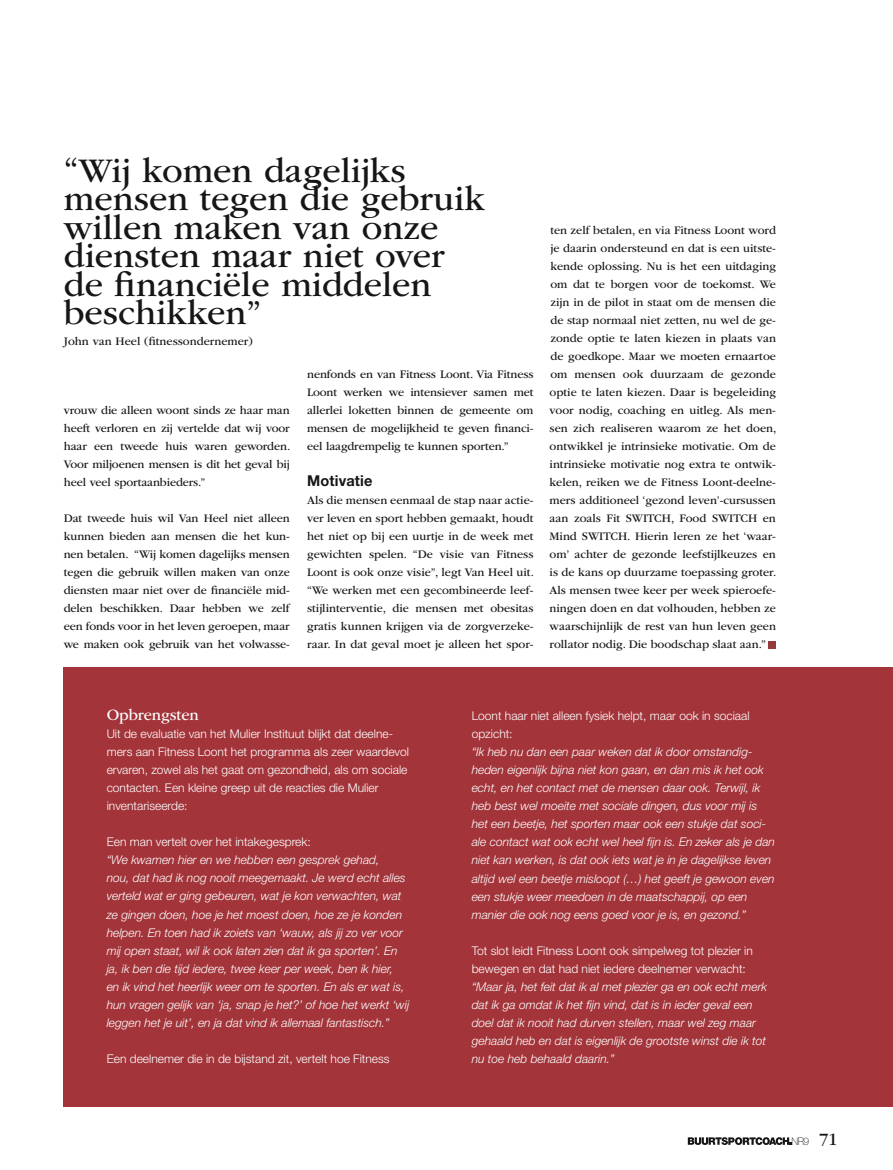
<style>
.page{position:relative;width:893px;height:1170px;background:#fff}
.page>*{position:absolute;margin:0;border:0;box-sizing:border-box;transform-origin:0 0}
.t1{font:36px/28.5px "ITC Garamond Std";color:#151616}
.t2{font:16.5px "ITC Garamond Std";letter-spacing:-.005em;color:#fff}
.t3{font:700 15px "Helvetica Neue LT Std";letter-spacing:.01em;color:#151616}
.t4{font:12px/18px "ITC Garamond Std";letter-spacing:-.01em;color:#151616;text-align:justify}
.t5{font:italic 300 12px/18px "Helvetica Neue LT Std";color:#fff}
.t6{font:300 12px/18px "Helvetica Neue LT Std";color:#fff}
.t7{font:100 10.35px "Helvetica Neue LT Std";color:#151616}
.s1{font-family:"ITC Garamond Std";font-weight:400;font-size:18px}
</style>
<div class="page">
<div style="left:769px;top:641px;width:7px;height:7px;background:#943b3c"></div>
<div style="left:64px;top:666px;width:829px;height:440px;background:#a2343a"></div>
<svg style="left:688px;top:1137px;width:104px;height:7px"></svg>
<h1 class="t1" style="left:64px;top:156px;width:423px">“Wij komen dagelijks mensen tegen die gebruik willen maken van onze diensten maar niet over de financiële middelen beschikken”</h1>
<p class="t4" style="left:64px;top:333px;width:190px">John van Heel (fitnessondernemer)</p>
<p class="t4" style="left:64px;top:401px;width:228px">vrouw die alleen woont sinds ze haar man heeft verloren en zij vertelde dat wij voor haar een tweede huis waren geworden.<br>Voor miljoenen mensen is dit het geval bij heel veel sportaanbieders.”</p>
<p class="t4" style="left:64px;top:509px;width:228px">Dat tweede huis wil Van Heel niet alleen kunnen bieden aan mensen die het kun&shy;nen betalen. “Wij komen dagelijks mensen tegen die gebruik willen maken van onze diensten maar niet over de financiële mid&shy;delen beschikken. Daar hebben we zelf een fonds voor in het leven geroepen, maar we maken ook gebruik van het volwasse-</p>
<p class="t4" style="left:307px;top:365px;width:228px">nenfonds en van Fitness Loont. Via Fitness Loont werken we intensiever samen met allerlei loketten binnen de gemeente om mensen de mogelijkheid te geven financi&shy;eel laagdrempelig te kunnen sporten.”</p>
<p class="t3" style="left:307px;top:471px;width:67px">Motivatie</p>
<p class="t4" style="left:307px;top:491px;width:228px">Als die mensen eenmaal de stap naar actie&shy;ver leven en sport hebben gemaakt, houdt het niet op bij een uurtje in de week met gewichten spelen. “De visie van Fitness Loont is ook onze visie”, legt Van Heel uit. “We werken met een gecombineerde leef&shy;stijlinterventie, die mensen met obesitas gratis kunnen krijgen via de zorgverzeke&shy;raar. In dat geval moet je alleen het spor-</p>
<p class="t4" style="left:550px;top:221px;width:228px">ten zelf betalen, en via Fitness Loont word je daarin ondersteund en dat is een uitste&shy;kende oplossing. Nu is het een uitdaging om dat te borgen voor de toekomst. We zijn in de pilot in staat om de mensen die de stap normaal niet zetten, nu wel de ge&shy;zonde optie te laten kiezen in plaats van de goedkope. Maar we moeten ernaartoe om mensen ook duurzaam de gezonde optie te laten kiezen. Daar is begeleiding voor nodig, coaching en uitleg. Als men&shy;sen zich realiseren waarom ze het doen, ontwikkel je intrinsieke motivatie. Om de intrinsieke motivatie nog extra te ontwik&shy;kelen, reiken we de Fitness Loont-deelne&shy;mers additioneel ‘gezond leven’-cursussen aan zoals Fit SWITCH, Food SWITCH en Mind SWITCH. Hierin leren ze het ‘waar&shy;om’ achter de gezonde leefstijlkeuzes en is de kans op duurzame toepassing groter.<br>Als mensen twee keer per week spieroefe&shy;ningen doen en dat volhouden, hebben ze waarschijnlijk de rest van hun leven geen rollator nodig. Die boodschap slaat aan.”</p>
<h2 class="t2" style="left:107px;top:706px;width:94px">Opbrengsten</h2>
<p class="t6" style="left:107px;top:724px;width:304px">Uit de evaluatie van het Mulier Instituut blijkt dat deelne&shy;mers aan Fitness Loont het programma als zeer waardevol ervaren, zowel als het gaat om gezondheid, als om sociale contacten. Een kleine greep uit de reacties die Mulier inventariseerde:</p>
<p class="t6" style="left:107px;top:832px;width:206px">Een man vertelt over het intakegesprek:</p>
<p class="t5" style="left:107px;top:851px;width:304px">“We kwamen hier en we hebben een gesprek gehad,<br>nou, dat had ik nog nooit meegemaakt. Je werd echt alles verteld wat er ging gebeuren, wat je kon verwachten, wat ze gingen doen, hoe je het moest doen, hoe ze je konden helpen. En toen had ik zoiets van ‘wauw, als jij zo ver voor mij open staat, wil ik ook laten zien dat ik ga sporten’. En ja, ik ben die tijd iedere, twee keer per week, ben ik hier,<br>en ik vind het heerlijk weer om te sporten. En als er wat is, hun vragen gelijk van ‘ja, snap je het?’ of hoe het werkt ‘wij leggen het je uit’, en ja dat vind ik allemaal fantastisch.”</p>
<p class="t6" style="left:107px;top:1048px;width:284px">Een deelnemer die in de bijstand zit, vertelt hoe Fitness</p>
<p class="t6" style="left:472px;top:706px;width:279px">Loont haar niet alleen fysiek helpt, maar ook in sociaal opzicht:</p>
<p class="t5" style="left:472px;top:743px;width:305px">“Ik heb nu dan een paar weken dat ik door omstandig&shy;heden eigenlijk bijna niet kon gaan, en dan mis ik het ook echt, en het contact met de mensen daar ook. Terwijl, ik heb best wel moeite met sociale dingen, dus voor mij is het een beetje, het sporten maar ook een stukje dat soci&shy;ale contact wat ook echt wel heel fijn is. En zeker als je dan niet kan werken, is dat ook iets wat je in je dagelijkse leven altijd wel een beetje misloopt (…) het geeft je gewoon even een stukje weer meedoen in de maatschappij, op een manier die ook nog eens goed voor je is, en gezond.”</p>
<p class="t6" style="left:472px;top:940px;width:283px">Tot slot leidt Fitness Loont ook simpelweg tot plezier in bewegen en dat had niet iedere deelnemer verwacht:</p>
<p class="t5" style="left:472px;top:977px;width:297px">“Maar ja, het feit dat ik al met plezier ga en ook echt merk dat ik ga omdat ik het fijn vind, dat is in ieder geval een doel dat ik nooit had durven stellen, maar wel zeg maar gehaald heb en dat is eigenlijk de grootste winst die ik tot nu toe heb behaald daarin.”</p>
<p class="t7" style="left:792px;top:1135px;width:48px">NR9 <span class="s1">71</span></p>
</div>
